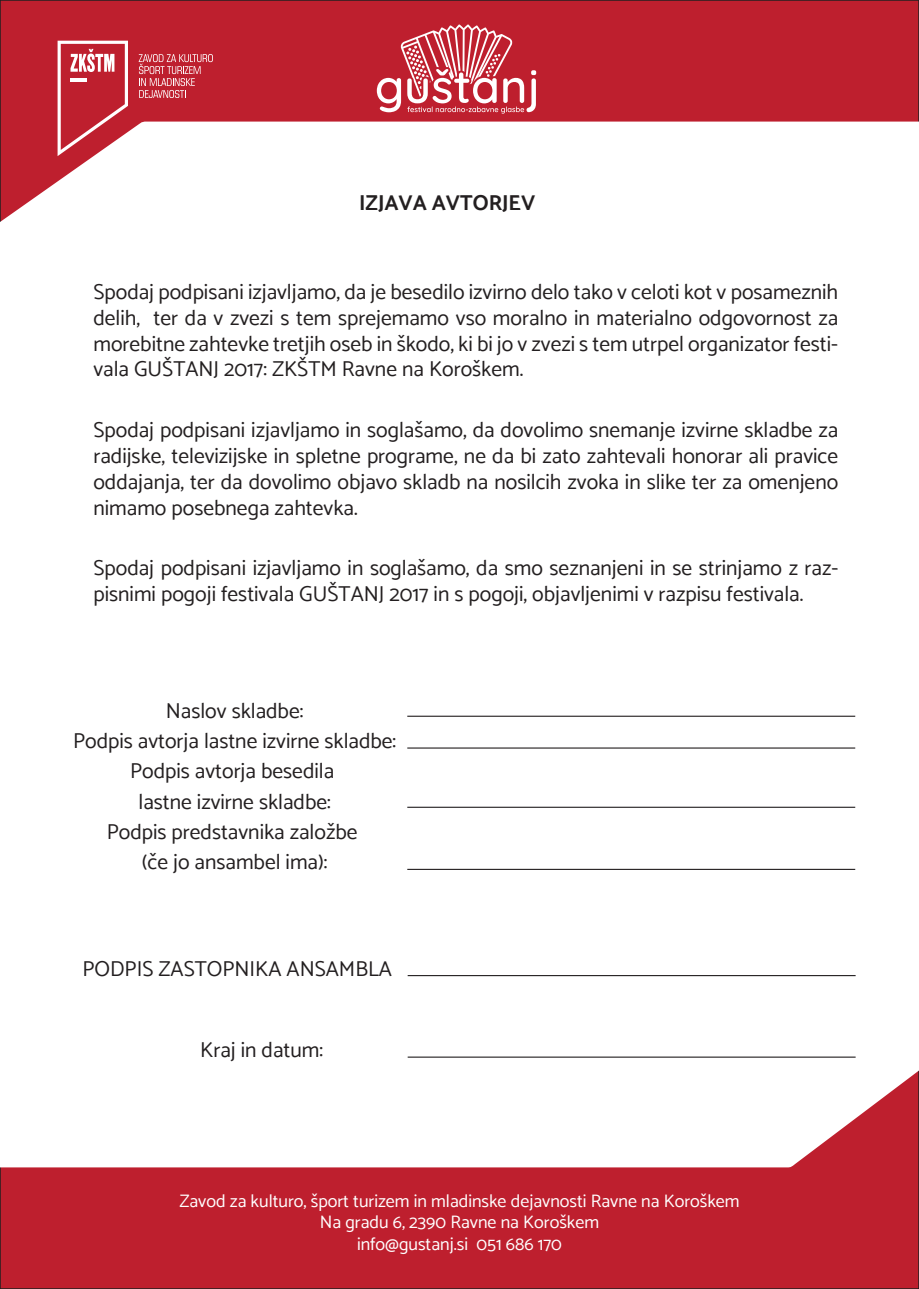
<style>
.page{position:relative;width:919px;height:1289px;background:#fff}
.page>*{position:absolute;margin:0;border:0;box-sizing:border-box;transform-origin:0 0}
.t1{font:21.45px/25.8px "Catamaran";color:#231f20;text-align:justify}
.t2{font:700 21.45px "Catamaran";color:#231f20}
.t3{font:18px/21.6px "Catamaran";color:#fff;text-align:center}
</style>
<div class="page">
<div style="left:0;top:0;width:918px;height:278px;background:#be1f2e;border:2px solid #231f20"></div>
<div style="left:0;top:121px;width:918px;height:157px;background:#fff"></div>
<svg style="left:377px;top:24px;width:159px;height:90px"></svg>
<svg style="left:139px;top:54px;width:74px;height:44px"></svg>
<svg style="left:58px;top:41px;width:70px;height:115px"></svg>
<hr style="left:70px;top:78px;width:17px;height:3px;background:#fff">
<div style="left:0;top:1011px;width:918px;height:277px;background:#be1f2e"></div>
<div style="left:0;top:1011px;width:918px;height:156px;background:#fff"></div>
<hr style="left:407px;top:747px;width:448px;height:1px;background:#231f20">
<hr style="left:407px;top:868px;width:448px;height:2px;background:#231f20">
<hr style="left:407px;top:806px;width:448px;height:1px;background:#231f20">
<hr style="left:407px;top:715px;width:448px;height:1px;background:#231f20">
<hr style="left:407px;top:975px;width:448px;height:1px;background:#231f20">
<hr style="left:407px;top:1056px;width:448px;height:1px;background:#231f20">
<p class="t2" style="left:359px;top:190px;width:178px">IZJAVA AVTORJEV</p>
<p class="t1" style="left:93px;top:278px;width:746px">Spodaj podpisani izjavljamo, da je besedilo izvirno delo tako v celoti kot v posameznih delih, ter da v zvezi s tem sprejemamo vso moralno in materialno odgovornost za morebitne zahtevke tretjih oseb in škodo, ki bi jo v zvezi s tem utrpel organizator festi&shy;vala GUŠTANJ 2017: ZKŠTM Ravne na Koroškem.</p>
<p class="t1" style="left:93px;top:417px;width:746px">Spodaj podpisani izjavljamo in soglašamo, da dovolimo snemanje izvirne skladbe za radijske, televizijske in spletne programe, ne da bi zato zahtevali honorar ali pravice oddajanja, ter da dovolimo objavo skladb na nosilcih zvoka in slike ter za omenjeno nimamo posebnega zahtevka.</p>
<p class="t1" style="left:93px;top:555px;width:746px">Spodaj podpisani izjavljamo in soglašamo, da smo seznanjeni in se strinjamo z raz&shy;pisnimi pogoji festivala GUŠTANJ 2017 in s pogoji, objavljenimi v razpisu festivala.</p>
<p class="t1" style="left:73px;top:695px;width:325px;line-height:30.3px;text-align:center">Naslov skladbe:<br>Podpis avtorja lastne izvirne skladbe:<br>Podpis avtorja besedila<br>lastne izvirne skladbe:<br>Podpis predstavnika založbe<br>(če jo ansambel ima):</p>
<p class="t1" style="left:82px;top:955px;width:311px">PODPIS ZASTOPNIKA ANSAMBLA</p>
<p class="t1" style="left:200px;top:1036px;width:124px">Kraj in datum:</p>
<p class="t3" style="left:179px;top:1189px;width:561px">Zavod za kulturo, šport turizem in mladinske dejavnosti Ravne na Koroškem<br>Na gradu 6, 2390 Ravne na Koroškem<br>info@gustanj.si 051 686 170</p>
</div>
